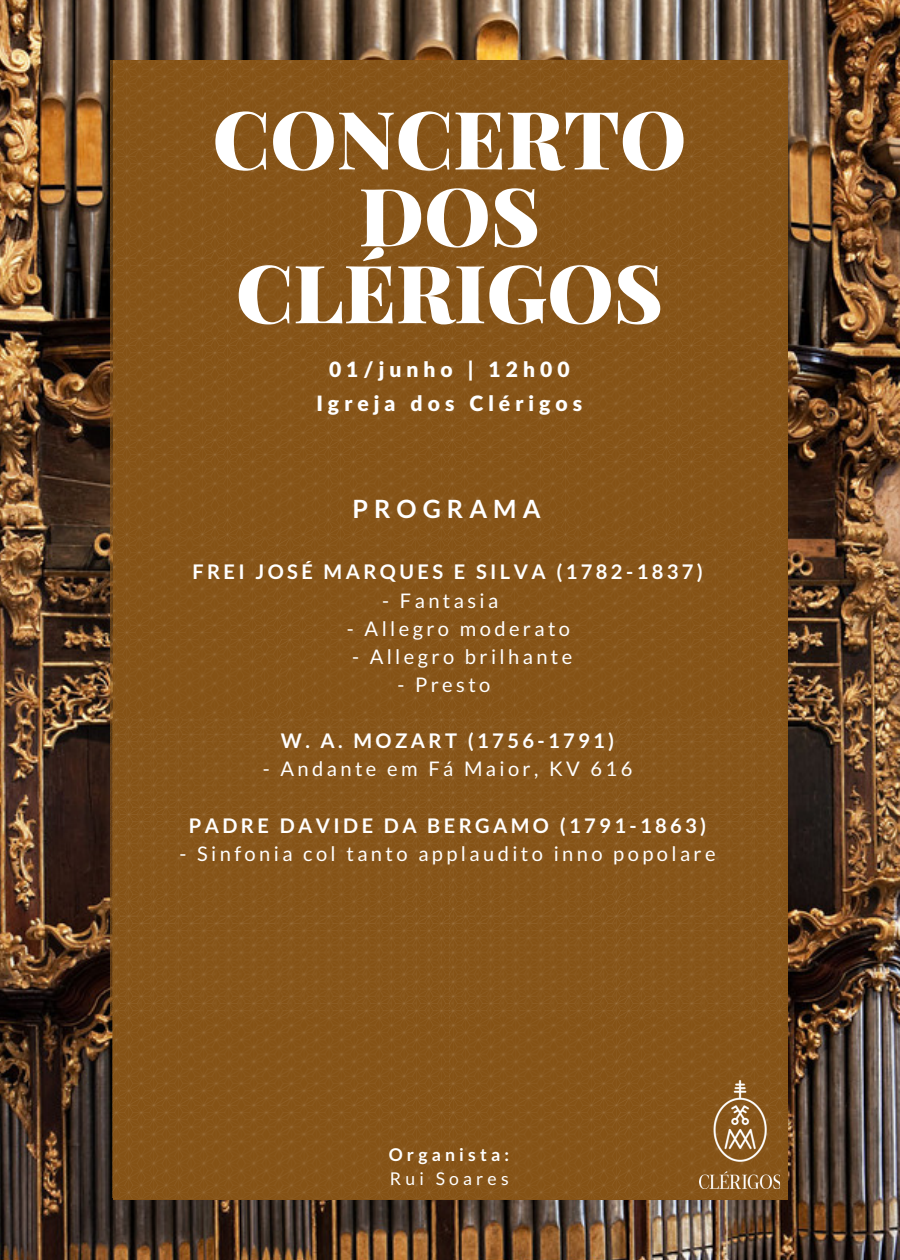
<style>
.page{position:relative;width:900px;height:1260px;background:#fff}
.page>*{position:absolute;margin:0;border:0;box-sizing:border-box;transform-origin:0 0}
.t1{font:900 80.5px/77px "Playfair Display";color:#fff;text-align:center}
.t2{font:700 25.25px "Lato";letter-spacing:.24em;color:#fff}
.t3{font:900 21.25px "Lato";letter-spacing:.24em;color:#fff}
.t4{font:900 21px "Lato";letter-spacing:.24em;color:#fff}
.t5{font:20px "Lato";letter-spacing:.17em;color:#fff}
.t6{font:700 20px "Lato";letter-spacing:.17em;color:#fff}
.t7{font:700 17.5px "Lato";letter-spacing:.24em;color:#fff}
.t8{font:17.5px "Lato";letter-spacing:.24em;color:#fff}
</style>
<div class="page">
<img style="left:0;top:0;width:900px;height:1260px">
<div style="left:111px;top:540px;width:337px;height:476px;background:#865519"></div>
<div style="left:448px;top:536px;width:338px;height:480px;background:#855215"></div>
<div style="left:111px;top:60px;width:337px;height:480px;background:#865519"></div>
<div style="left:448px;top:60px;width:339px;height:480px;background:#865519"></div>
<div style="left:112px;top:718px;width:338px;height:480px;background:#87551a"></div>
<div style="left:450px;top:718px;width:337px;height:480px;background:#855215"></div>
<img style="left:699px;top:1080px;width:81px;height:109px">
<h1 class="t1" style="left:213px;top:98px;width:475px">CONCERTO<br>DOS<br>CLÉRIGOS</h1>
<p class="t4" style="left:329px;top:356px;width:242px">01/junho | 12h00</p>
<p class="t3" style="left:316px;top:390px;width:267px">Igreja dos Clérigos</p>
<p class="t2" style="left:352px;top:493px;width:190px">PROGRAMA</p>
<p class="t6" style="left:192px;top:560px;width:512px">FREI JOSÉ MARQUES E SILVA (1782-1837)</p>
<p class="t5" style="left:382px;top:588px;width:118px">- Fantasia</p>
<p class="t5" style="left:347px;top:616px;width:225px">- Allegro moderato</p>
<p class="t5" style="left:352px;top:644px;width:222px">- Allegro brilhante</p>
<p class="t5" style="left:397px;top:672px;width:95px">- Presto</p>
<p class="t6" style="left:281px;top:728px;width:335px">W. A. MOZART (1756-1791)</p>
<p class="t5" style="left:263px;top:757px;width:371px">- Andante em Fá Maior, KV 616</p>
<p class="t6" style="left:189px;top:813px;width:519px">PADRE DAVIDE DA BERGAMO (1791-1863)</p>
<p class="t5" style="left:180px;top:841px;width:538px">- Sinfonia col tanto applaudito inno popolare</p>
<p class="t7" style="left:389px;top:1143px;width:122px">Organista:</p>
<p class="t8" style="left:390px;top:1168px;width:120px">Rui Soares</p>
</div>
